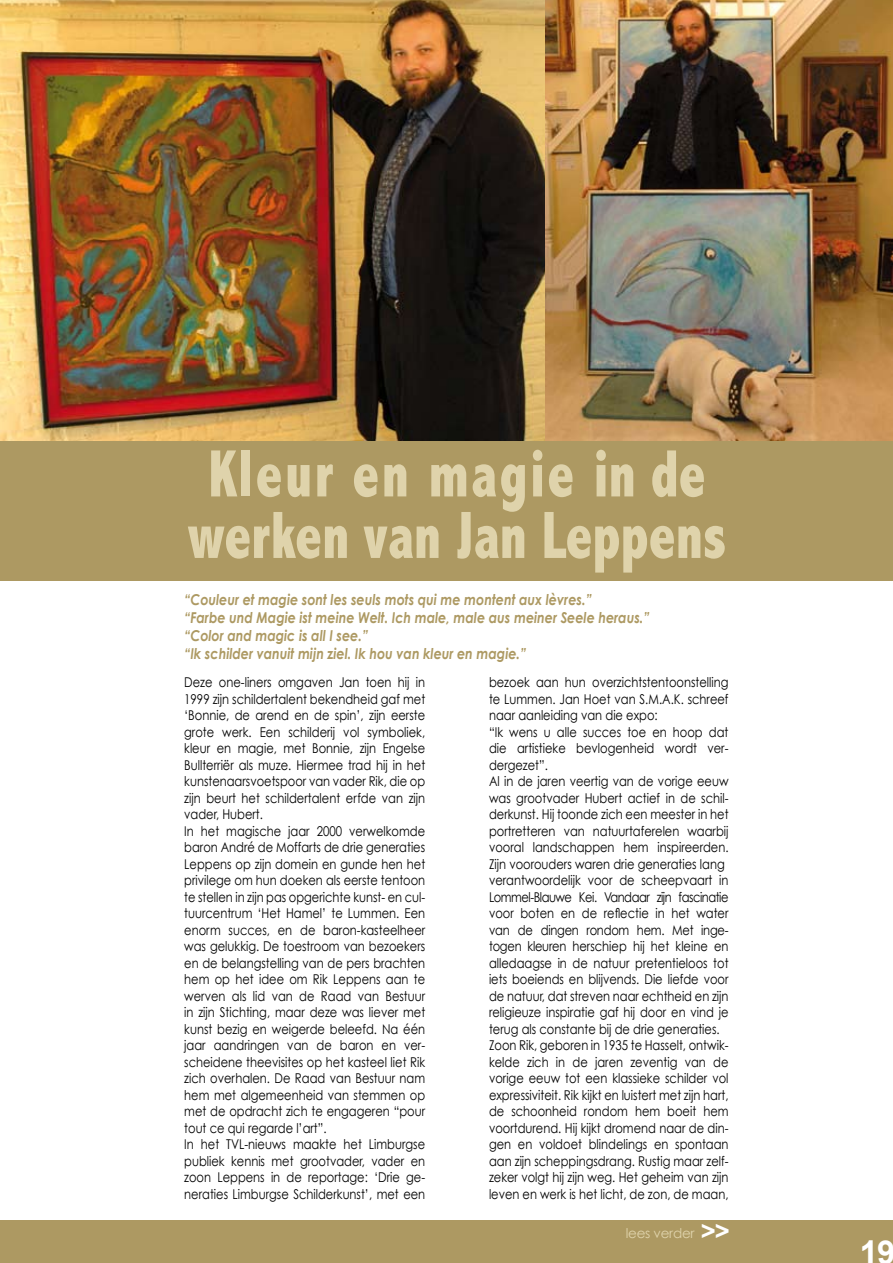
<style>
.page{position:relative;width:893px;height:1263px;background:#fff}
.page>*{position:absolute;margin:0;border:0;box-sizing:border-box;transform-origin:0 0}
.t1{font:800 condensed 67.5px/61.5px "Abadi";color:#dfd3ab;text-align:center;scale:.85 1}
.t2{font:700 33px "Arial";color:#fff}
.t3{font:italic 700 15px/18px "Century Gothic";color:#ad9962;scale:.85 1}
.t4{font:13.5px/16.5px "Century Gothic";color:#000;scale:.85 1}
.t5{font:13.5px "Century Gothic";letter-spacing:-.02em;color:#dfd3ab}
.s1{font-family:"Arial";font-weight:700;font-size:25.65px;color:#fff}
</style>
<div class="page">
<div style="left:0;top:411px;width:893px;height:169px;background:#ad9962"></div>
<div style="left:0;top:1220px;width:893px;height:43px;background:#ad9962"></div>
<img style="left:0;top:0;width:893px;height:441px">
<h1 class="t1" style="left:188px;top:443px;width:635px">Kleur en magie in de werken van Jan Leppens</h1>
<p class="t3" style="left:184px;top:590px;width:549px">“Couleur et magie sont les seuls mots qui me montent aux lèvres.”<br>“Farbe und Magie ist meine Welt. Ich male, male aus meiner Seele heraus.” “Color and magic is all I see.”<br>“Ik schilder vanuit mijn ziel. Ik hou van kleur en magie.”</p>
<p class="t4" style="left:184px;top:674px;width:285px">Deze one-liners omgaven Jan toen hij in 1999 zijn schildertalent bekendheid gaf met ‘Bonnie, de arend en de spin’, zijn eerste grote werk. Een schilderij vol symboliek, kleur en magie, met Bonnie, zijn Engelse Bullterriër als muze. Hiermee trad hij in het kunstenaarsvoetspoor van vader Rik, die op zijn beurt het schildertalent erfde van zijn vader, Hubert.<br>In het magische jaar 2000 verwelkomde baron André de Moffarts de drie generaties Leppens op zijn domein en gunde hen het privilege om hun doeken als eerste tentoon te stellen in zijn pas opgerichte kunst- en cul&shy;tuurcentrum ‘Het Hamel’ te Lummen. Een enorm succes, en de baron-kasteelheer was gelukkig. De toestroom van bezoekers en de belangstelling van de pers brachten hem op het idee om Rik Leppens aan te werven als lid van de Raad van Bestuur in zijn Stichting, maar deze was liever met kunst bezig en weigerde beleefd. Na één jaar aandringen van de baron en ver&shy;scheidene theevisites op het kasteel liet Rik zich overhalen. De Raad van Bestuur nam hem met algemeenheid van stemmen op met de opdracht zich te engageren “pour tout ce qui regarde l’art”.<br>In het TVL-nieuws maakte het Limburgse publiek kennis met grootvader, vader en zoon Leppens in de reportage: ‘Drie ge&shy;neraties Limburgse Schilderkunst’, met een</p>
<p class="t4" style="left:489px;top:674px;width:283px">bezoek aan hun overzichtstentoonstelling te Lummen. Jan Hoet van S.M.A.K. schreef naar aanleiding van die expo:<br>“Ik wens u alle succes toe en hoop dat die artistieke bevlogenheid wordt ver&shy;dergezet”.<br>Al in de jaren veertig van de vorige eeuw was grootvader Hubert actief in de schil&shy;derkunst. Hij toonde zich een meester in het portretteren van natuurtaferelen waarbij vooral landschappen hem inspireerden.<br>Zijn voorouders waren drie generaties lang verantwoordelijk voor de scheepvaart in Lommel-Blauwe Kei. Vandaar zijn fascinatie voor boten en de reflectie in het water van de dingen rondom hem. Met inge&shy;togen kleuren herschiep hij het kleine en alledaagse in de natuur pretentieloos tot iets boeiends en blijvends. Die liefde voor de natuur, dat streven naar echtheid en zijn religieuze inspiratie gaf hij door en vind je terug als constante bij de drie generaties.<br>Zoon Rik, geboren in 1935 te Hasselt, ontwik&shy;kelde zich in de jaren zeventig van de vorige eeuw tot een klassieke schilder vol expressiviteit. Rik kijkt en luistert met zijn hart, de schoonheid rondom hem boeit hem voortdurend. Hij kijkt dromend naar de din&shy;gen en voldoet blindelings en spontaan aan zijn scheppingsdrang. Rustig maar zelf&shy;zeker volgt hij zijn weg. Het geheim van zijn leven en werk is het licht, de zon, de maan,</p>
<p class="t5" style="left:626px;top:1225px;width:106px">lees verder <span class="s1">&gt;&gt;</span></p>
<h2 class="t2" style="left:860px;top:1230px;width:37px">19</h2>
</div>
